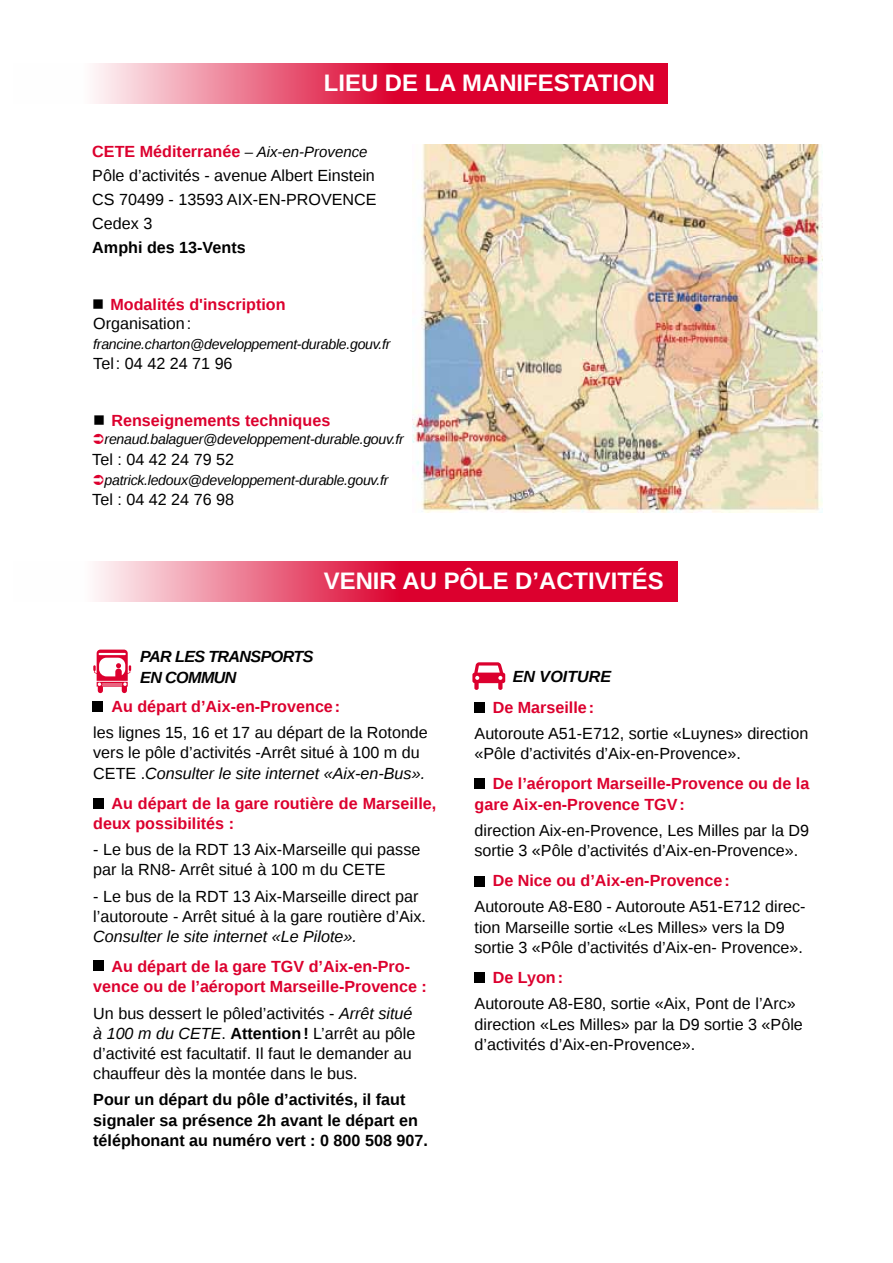
<style>
.page{position:relative;width:893px;height:1263px;background:#fff}
.page>*{position:absolute;margin:0;border:0;box-sizing:border-box;transform-origin:0 0}
.t1{font:700 23.85px "Liberation Sans";color:#fff}
.t2{font:16.2px/20.2px "Liberation Sans";color:#000}
.t3{font:700 16.2px/20.2px "Liberation Sans";color:#dc002e}
.t4{font:700 16.2px/20.2px "Liberation Sans";color:#000}
.t5{font:italic 16.2px "Liberation Sans";color:#000}
.t6{font:italic 700 16.2px/20.1px "Liberation Sans";letter-spacing:-.04em;color:#000}
.t7{font:italic 700 16.2px "Liberation Sans";color:#000}
.t8{font:italic 14.1px "Liberation Sans";letter-spacing:-.02em;color:#000}
.s1{font-weight:700;color:#dc002e}
.s2{font-style:italic;font-size:15px}
.s3{color:#000}
.s4{font-weight:400;color:#000}
.s5{font-style:italic}
.s6{font-weight:700}
</style>
<div class="page">
<div style="left:93px;top:799px;width:10px;height:10px;background:#000"></div>
<div style="left:93px;top:961px;width:10px;height:10px;background:#000"></div>
<div style="left:475px;top:703px;width:10px;height:10px;background:#000"></div>
<div style="left:475px;top:779px;width:10px;height:10px;background:#000"></div>
<div style="left:475px;top:877px;width:10px;height:10px;background:#000"></div>
<div style="left:475px;top:973px;width:10px;height:10px;background:#000"></div>
<img style="left:412px;top:145px;width:411px;height:367px">
<svg style="left:94px;top:64px;width:574px;height:40px;background:#e44062"></svg>
<svg style="left:95px;top:561px;width:582px;height:41px;background:#e44062"></svg>
<svg style="left:93px;top:650px;width:38px;height:43px"></svg>
<svg style="left:472px;top:662px;width:33px;height:28px"></svg>
<div style="left:92px;top:702px;width:10px;height:10px;background:#000"></div>
<h1 class="t1" style="left:324px;top:67px;width:14px">lieu</h1>
<h1 class="t1" style="left:385px;top:67px;width:113px">de la manifestation</h1>
<p class="t2" style="left:92px;top:139px;width:286px;line-height:24.2px"><span class="s1">CETE Méditerranée</span> <span class="s2">– Aix-en-Provence<br></span>Pôle d’activités - avenue Albert Einstein<br>CS 70499 - 13593 AIX-EN-PROVENCE<br>Cedex 3</p>
<p class="t4" style="left:92px;top:237px;width:155px">Amphi des 13-Vents</p>
<p class="t3" style="left:92px;top:295px;width:195px;line-height:18.8px"><span class="s3">■</span> Modalités d'inscription<br><span class="s4">Organisation:</span></p>
<p class="t8" style="left:93px;top:335px;width:299px">francine.charton@developpement-durable.gouv.fr</p>
<p class="t2" style="left:93px;top:354px;width:141px">Tel: 04 42 24 71 96</p>
<p class="t3" style="left:93px;top:410px;width:238px"><span class="s3">■</span> Renseignements techniques</p>
<p class="t8" style="left:105px;top:430px;width:301px">renaud.balaguer@developpement-durable.gouv.fr</p>
<p class="t2" style="left:92px;top:449px;width:143px">Tel : 04 42 24 79 52</p>
<p class="t8" style="left:105px;top:470px;width:285px">patrick.ledoux@developpement-durable.gouv.fr</p>
<p class="t2" style="left:92px;top:490px;width:143px">Tel : 04 42 24 76 98</p>
<h1 class="t1" style="left:324px;top:564px;width:16px">venir</h1>
<h1 class="t1" style="left:403px;top:564px;width:152px">au pôle d’activités</h1>
<p class="t6" style="left:140px;top:646px;width:175px">PAR LES TRANSPORTS<br>EN COMMUN</p>
<p class="t7" style="left:513px;top:665px;width:100px">EN VOITURE</p>
<p class="t3" style="left:111px;top:696px;width:230px">Au départ d’Aix-en-Provence:</p>
<p class="t2" style="left:93px;top:723px;width:336px">les lignes 15, 16 et 17 au départ de la Rotonde vers le pôle d’activités -Arrêt situé à 100 m du<br>CETE .<span class="s5">Consulter le site internet «Aix-en-Bus».</span></p>
<p class="t3" style="left:93px;top:793px;width:345px;text-indent:18px">Au départ de la gare routière de Marseille, deux possibilités :</p>
<p class="t2" style="left:93px;top:840px;width:329px">- Le bus de la RDT 13 Aix-Marseille qui passe par la RN8- Arrêt situé à 100 m du CETE</p>
<p class="t2" style="left:93px;top:886px;width:334px">- Le bus de la RDT 13 Aix-Marseille direct par l’autoroute - Arrêt situé à la gare routière d’Aix.</p>
<p class="t5" style="left:93px;top:925px;width:265px">Consulter le site internet «Le Pilote».</p>
<p class="t3" style="left:93px;top:956px;width:335px;text-align:center">Au départ de la gare TGV d’Aix-en-Pro&shy;vence ou de l’aéroport Marseille-Provence :</p>
<p class="t2" style="left:93px;top:1003px;width:324px">Un bus dessert le pôled’activités - <span class="s5">Arrêt situé à 100 m du CETE</span>. <span class="s6">Attention!</span> L’arrêt au pôle d’activité est facultatif. Il faut le demander au chauffeur dès la montée dans le bus.</p>
<p class="t4" style="left:93px;top:1089px;width:336px">Pour un départ du pôle d’activités, il faut signaler sa présence 2h avant le départ en téléphonant au numéro vert : 0 800 508 907.</p>
<p class="t3" style="left:493px;top:697px;width:103px">De Marseille:</p>
<p class="t2" style="left:475px;top:724px;width:335px">Autoroute A51-E712, sortie «Luynes» direction «Pôle d’activités d’Aix-en-Provence».</p>
<p class="t3" style="left:475px;top:773px;width:336px;text-indent:18px">De l’aéroport Marseille-Provence ou de la gare Aix-en-Provence TGV:</p>
<p class="t2" style="left:475px;top:821px;width:336px">direction Aix-en-Provence, Les Milles par la D9 sortie 3 «Pôle d’activités d’Aix-en-Provence».</p>
<p class="t3" style="left:493px;top:870px;width:238px">De Nice ou d’Aix-en-Provence:</p>
<p class="t2" style="left:475px;top:897px;width:333px">Autoroute A8-E80 - Autoroute A51-E712 direc&shy;tion Marseille sortie «Les Milles» vers la D9 sortie 3 «Pôle d’activités d’Aix-en- Provence».</p>
<p class="t3" style="left:493px;top:967px;width:72px">De Lyon:</p>
<p class="t2" style="left:475px;top:994px;width:330px">Autoroute A8-E80, sortie «Aix, Pont de l’Arc» direction «Les Milles» par la D9 sortie 3 «Pôle d’activités d’Aix-en-Provence».</p>
</div>
